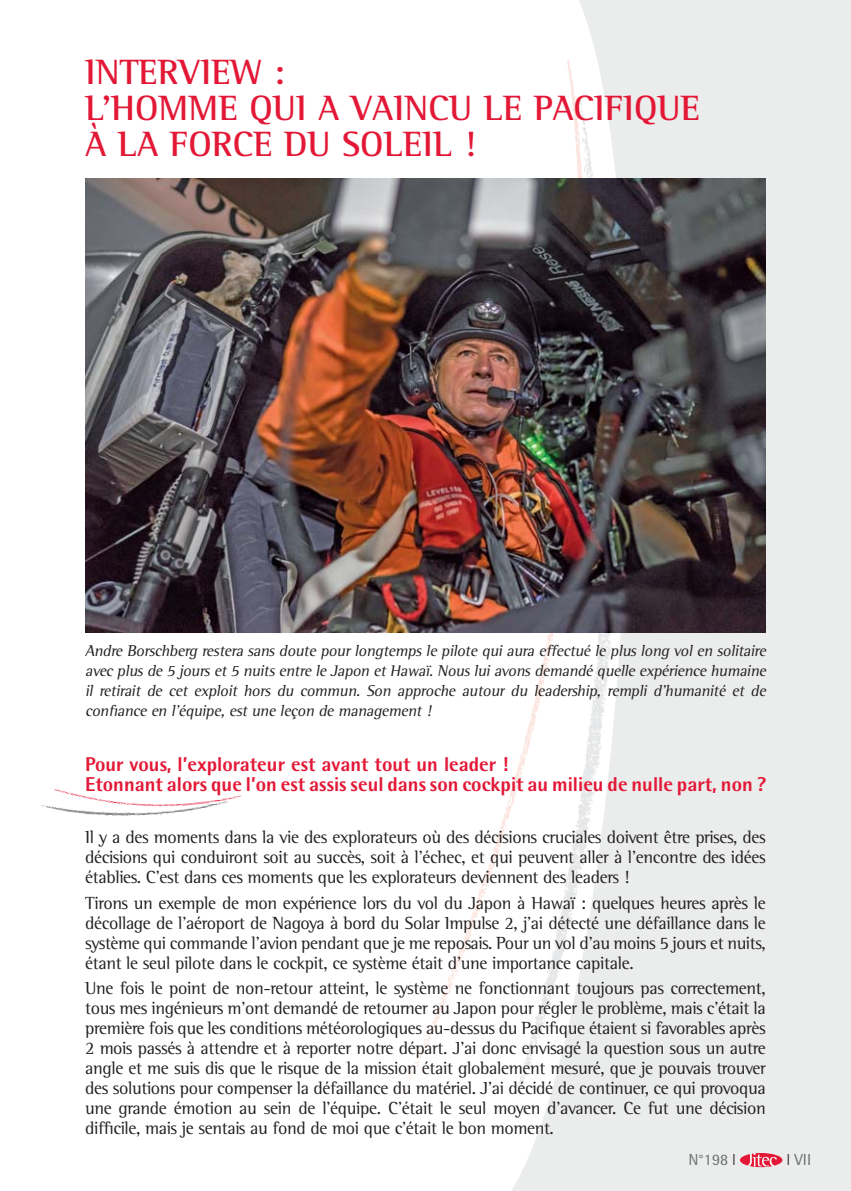
<style>
.page{position:relative;width:851px;height:1191px;background:#fff}
.page>*{position:absolute;margin:0;border:0;box-sizing:border-box;transform-origin:0 0}
.t1{font:700 36px/36px "Rotis Semi Serif";color:#e31836}
.t2{font:800 20px/20px "Rotis Semi Sans";color:#e31836}
.t3{font:18px/20px "Rotis Semi Serif";letter-spacing:-.02em;color:#231f20;text-align:justify}
.t4{font:italic 16px/20px "Rotis Semi Serif";letter-spacing:-.01em;color:#231f20;text-align:justify}
.t5{font:16px "Rotis Semi Sans";color:#6d6e70}
.s1{font-weight:300;color:#231f20}
</style>
<div class="page">
<div style="left:511px;top:0;width:339px;height:1191px;background:#ebecec"></div>
<img style="left:377px;top:49px;width:215px;height:1093px">
<img style="left:509px;top:87px;width:114px;height:1017px">
<svg style="left:739px;top:1153px;width:43px;height:14px"></svg>
<img style="left:49px;top:788px;width:192px;height:11px">
<img style="left:41px;top:799px;width:190px;height:17px">
<img style="left:85px;top:178px;width:680px;height:454px">
<h1 class="t1" style="left:85px;top:57px;width:616px">INTERVIEW :<br>L’HOMME QUI A VAINCU LE PACIFIQUE<br>À LA FORCE DU SOLEIL !</h1>
<p class="t4" style="left:85px;top:642px;width:684px">Andre Borschberg restera sans doute p our longtemps le pilote qui aura effectué le plus long vol en solitaire avec plus de 5 jours et 5 nuits entre le Japon et Hawaï. Nous lui avons demandé quelle expérience humaine il retirait de cet exploit hors du commun. Son approche autour du leadership, rempli d’humanité et de confiance en l’équipe, est une leçon de management !</p>
<p class="t2" style="left:85px;top:756px;width:682px">Pour vous, l’explorateur est avant tout un leader !<br>Etonnant alors que l’on est assis seul dans son cockpit au milieu de nulle part, non ?</p>
<p class="t3" style="left:85px;top:828px;width:682px">Il y a des moments dans la vie des explorateurs où des décisions cruciales doivent être prises, des décisions qui conduiront soit au succès, soit à l’échec, et qui peuvent aller à l’encontre des idées établies. C’est dans ces moments que les explorateurs deviennent des leaders !</p>
<p class="t3" style="left:85px;top:894px;width:682px">Tirons un exemple de mon expérience lors du vol du Japon à Hawaï : quelques heures après le décollage de l’aéroport de Nagoya à bord du Solar Impulse 2, j’ai détecté une défaillance dans le système qui commande l’avion pendant que je me reposais. Pour un vol d’au moins 5 jours et nuits, étant le seul pilote dans le cockpit, ce système était d’une importance capitale.</p>
<p class="t3" style="left:85px;top:979px;width:682px">Une fois le point de non-retour atteint, le système ne fonctionnant toujours pas correctement, tous mes ingénieurs m’ont demandé de retourner au Japon pour régler le problème, mais c’était la première fois que les conditions météorologiques au-dessus du Pacifique étaient si favorables après 2 mois passés à attendre et à reporter notre départ. J’ai donc envisagé la question sous un autre angle et me suis dis que le risque de la mission était globalement mesuré, que je pouvais trouver des solutions pour compenser la défaillance du matériel. J’ai décidé de continuer, ce qui provoqua une grande émotion au sein de l’équipe. C’était le seul moyen d’avancer. Ce fut une décision difficile, mais je sentais au fond de moi que c’était le bon moment.</p>
<p class="t5" style="left:688px;top:1154px;width:49px">N°198 <span class="s1">I</span></p>
<p class="t5" style="left:786px;top:1154px;width:26px"><span class="s1">I</span> VII</p>
</div>
